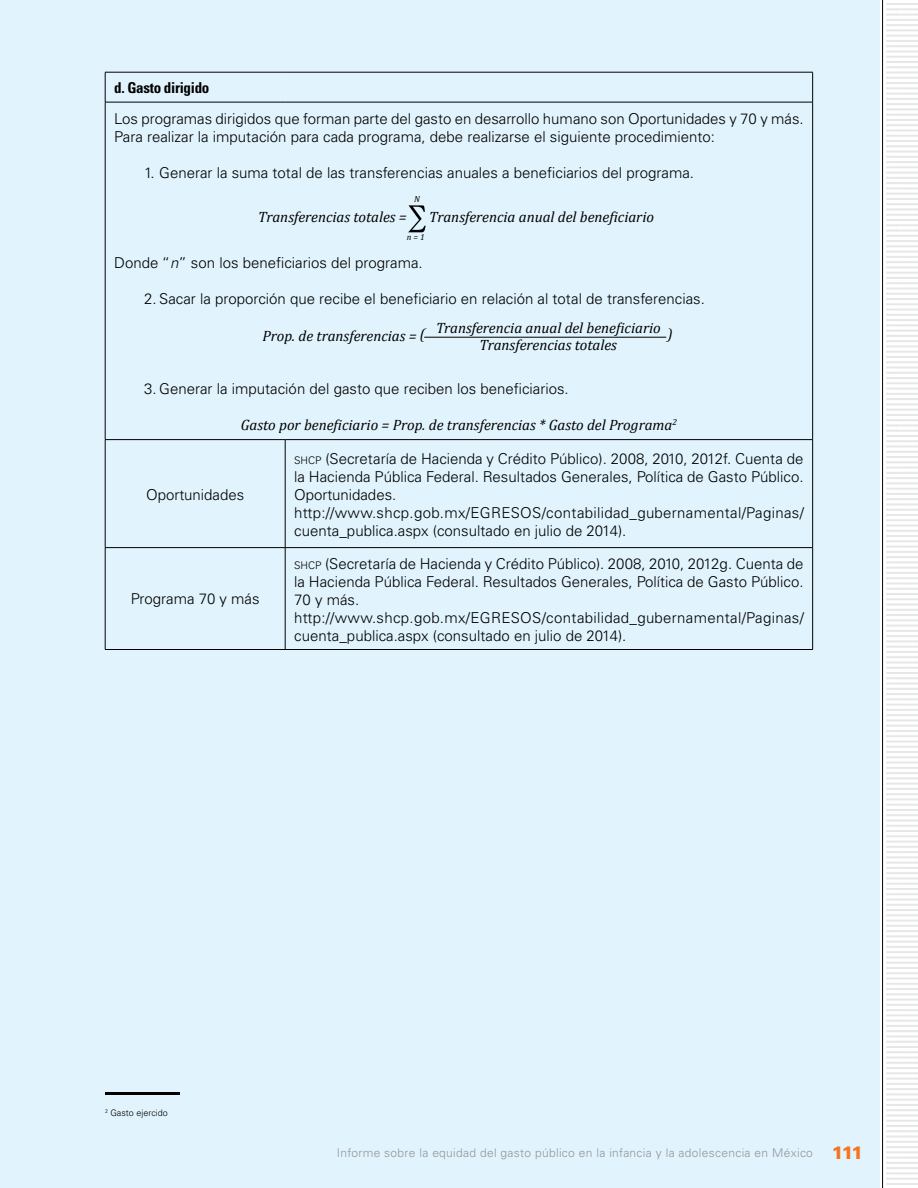
<style>
.page{position:relative;width:918px;height:1188px;background:#fff}
.page>*{position:absolute;margin:0;border:0;box-sizing:border-box;transform-origin:0 0}
.t1{font:300 15px/18px "Univers LT";color:#000}
.t2{font:italic 15px "Cambria";color:#000}
.t3{font:700 condensed 15px "Univers LT";letter-spacing:-.02em;color:#000}
.t4{font:300 12px "Univers LT";letter-spacing:.025em;color:#939598}
.t5{font:300 9px "Univers LT";color:#000}
.t6{font:italic 8.7px "Cambria";color:#000}
.s1{font-style:italic}
.s2{font-size:10.5px}
.s3{font-weight:900;font-size:18px;color:#f47421}
</style>
<div class="page">
<div style="left:0;top:0;width:879px;height:1188px;background:#e1f4fd"></div>
<svg style="left:886px;top:3px;width:32px;height:1182px"></svg>
<hr style="left:882px;top:0;width:1px;height:1188px;background:#000">
<hr style="left:105px;top:1092px;width:75px;height:3px;background:#000">
<hr style="left:105px;top:72px;width:180px;height:1px;background:#000">
<hr style="left:105px;top:72px;width:1px;height:30px;background:#000">
<hr style="left:285px;top:72px;width:528px;height:1px;background:#000">
<hr style="left:812px;top:72px;width:1px;height:30px;background:#000">
<hr style="left:105px;top:102px;width:180px;height:1px;background:#000">
<hr style="left:105px;top:102px;width:1px;height:337px;background:#000">
<hr style="left:285px;top:102px;width:528px;height:1px;background:#000">
<hr style="left:812px;top:102px;width:1px;height:337px;background:#000">
<hr style="left:105px;top:439px;width:180px;height:1px;background:#000">
<hr style="left:285px;top:439px;width:528px;height:1px;background:#000">
<hr style="left:285px;top:440px;width:1px;height:107px;background:#000">
<hr style="left:812px;top:440px;width:1px;height:107px;background:#000">
<hr style="left:285px;top:547px;width:528px;height:1px;background:#000">
<hr style="left:285px;top:548px;width:1px;height:101px;background:#000">
<hr style="left:812px;top:548px;width:1px;height:101px;background:#000">
<hr style="left:285px;top:649px;width:528px;height:1px;background:#000">
<hr style="left:105px;top:440px;width:1px;height:107px;background:#000">
<hr style="left:105px;top:547px;width:180px;height:1px;background:#000">
<hr style="left:105px;top:548px;width:1px;height:101px;background:#000">
<hr style="left:105px;top:649px;width:180px;height:1px;background:#000">
<svg style="left:408px;top:205px;width:18px;height:27px"></svg>
<hr style="left:424px;top:337px;width:242px;height:1px;background:#000">
<p class="t3" style="left:114px;top:79px;width:97px">d. Gasto dirigido</p>
<p class="t1" style="left:114px;top:109px;width:691px">Los programas dirigidos que forman parte del gasto en desarrollo humano son Oportunidades y 70 y más.<br>Para realizar la imputación para cada programa, debe realizarse el siguiente procedimiento:</p>
<p class="t1" style="left:144px;top:163px;width:551px">1. Generar la suma total de las transferencias anuales a beneficiarios del programa.</p>
<p class="t6" style="left:414px;top:193px;width:7px">N</p>
<p class="t6" style="left:407px;top:231px;width:19px">n = 1</p>
<p class="t2" style="left:258px;top:207px;width:150px">Transferencias totales =</p>
<p class="t2" style="left:429px;top:207px;width:226px">Transferencia anual del beneficiario</p>
<p class="t1" style="left:114px;top:253px;width:310px">Donde “<span class="s1">n</span>” son los beneficiarios del programa.</p>
<p class="t1" style="left:144px;top:289px;width:562px">2. Sacar la proporción que recibe el beneficiario en relación al total de transferencias.</p>
<p class="t2" style="left:436px;top:318px;width:226px">Transferencia anual del beneficiario</p>
<p class="t2" style="left:420px;top:323px;width:7px">(</p>
<p class="t2" style="left:667px;top:323px;width:7px">)</p>
<p class="t2" style="left:480px;top:335px;width:139px">Transferencias totales</p>
<p class="t2" style="left:262px;top:325px;width:156px">Prop. de transferencias =</p>
<p class="t1" style="left:144px;top:379px;width:426px">3. Generar la imputación del gasto que reciben los beneficiarios.</p>
<p class="t2" style="left:241px;top:414px;width:438px">Gasto por beneficiario = Prop. de transferencias * Gasto del Programa<sup>2</sup></p>
<p class="t1" style="left:146px;top:485px;width:99px">Oportunidades</p>
<p class="t1" style="left:131px;top:590px;width:130px">Programa 70 y más</p>
<p class="t1" style="left:294px;top:449px;width:511px"><span class="s2">SHCP</span> (Secretaría de Hacienda y Crédito Público). 2008, 2010, 2012f. Cuenta de la Hacienda Pública Federal. Resultados Generales, Política de Gasto Público.<br>Oportunidades. http://www.shcp.gob.mx/EGRESOS/contabilidad_gubernamental/Paginas/ cuenta_publica.aspx (consultado en julio de 2014).</p>
<p class="t1" style="left:294px;top:554px;width:511px"><span class="s2">SHCP</span> (Secretaría de Hacienda y Crédito Público). 2008, 2010, 2012g. Cuenta de la Hacienda Pública Federal. Resultados Generales, Política de Gasto Público.<br>70 y más. http://www.shcp.gob.mx/EGRESOS/contabilidad_gubernamental/Paginas/ cuenta_publica.aspx (consultado en julio de 2014).</p>
<p class="t5" style="left:105px;top:1107px;width:64px"><sup>2</sup> Gasto ejercido</p>
<p class="t4" style="left:337px;top:1145px;width:528px">Informe sobre la equidad del gasto público en la infancia y la adolescencia en México <span class="s3">111</span></p>
</div>
